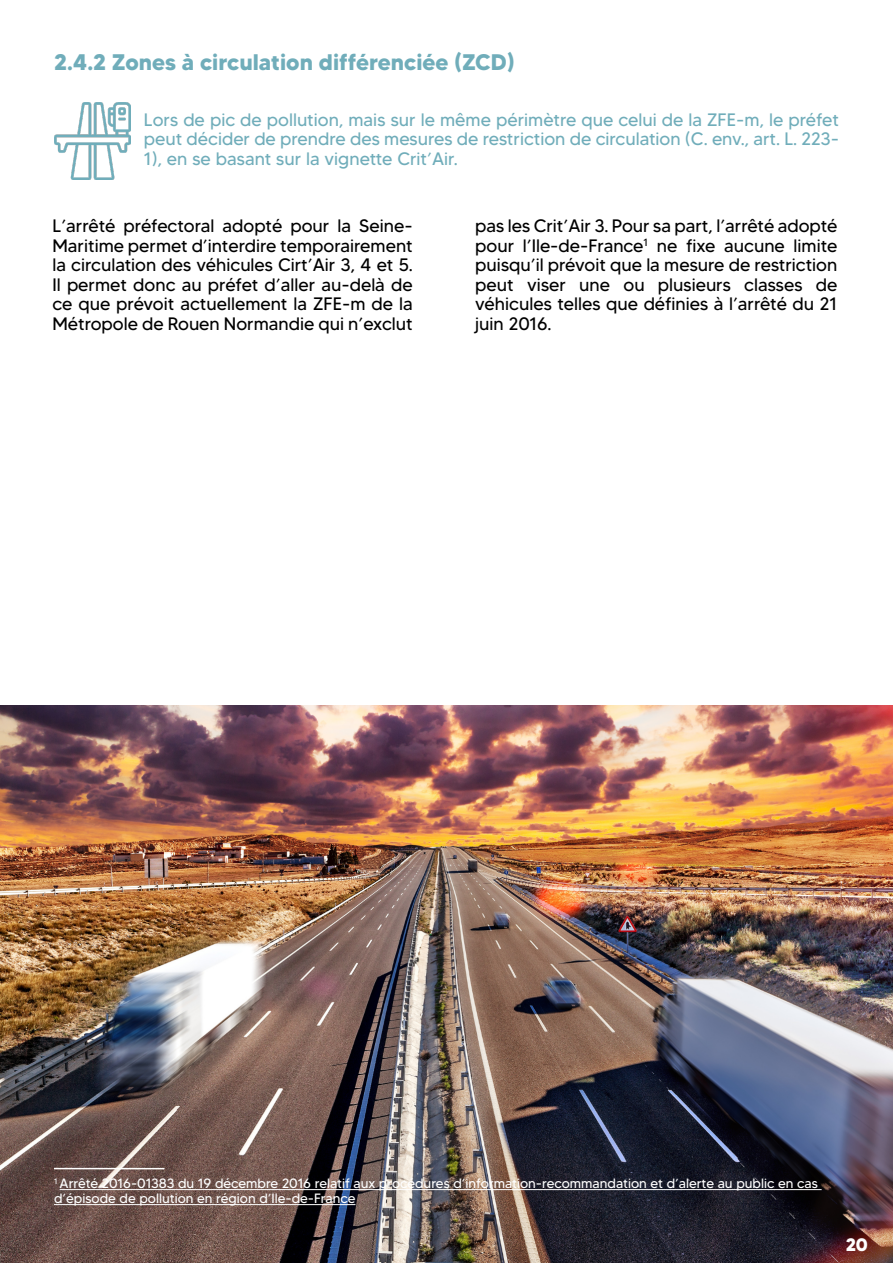
<style>
.page{position:relative;width:893px;height:1263px;background:#fff}
.page>*{position:absolute;margin:0;border:0;box-sizing:border-box;transform-origin:0 0}
.t1{font:700 22.5px "MADETOMMY";color:#70adba}
.t2{font:18px/19.5px "MADETOMMY";color:#000;text-align:justify}
.t3{font:18px/19.5px "MADETOMMY";color:#70adba;text-align:justify}
.t4{font:700 18px "MADETOMMY";color:#fff}
.t5{font:13.5px/15px "MADETOMMY";color:#fff}
</style>
<div class="page">
<img style="left:0;top:706px;width:893px;height:557px">
<img style="left:54px;top:102px;width:77px;height:77px">
<hr style="left:54px;top:1168px;width:111px;height:1px;background:#fff">
<hr style="left:60px;top:1189px;width:762px;height:1px;background:#fff">
<hr style="left:54px;top:1204px;width:301px;height:1px;background:#fff">
<p class="t1" style="left:54px;top:48px;width:462px">2.4.2 Zones à circulation différenciée (ZCD)</p>
<p class="t3" style="left:144px;top:110px;width:697px">Lors de pic de pollution, mais sur le même périmètre que celui de la ZFE-m, le préfet peut décider de prendre des mesures de restriction de circulation (C. env., art. L. 223- 1), en se basant sur la vignette Crit’Air.</p>
<p class="t2" style="left:52px;top:216px;width:362px">L’arrêté préfectoral adopté pour la Seine-Maritime permet d’interdire temporairement la circulation des véhicules Cirt’Air 3, 4 et 5.<br>Il permet donc au préfet d’aller au-delà de ce que prévoit actuellement la ZFE-m de la Métropole de Rouen Normandie qui n’exclut</p>
<p class="t2" style="left:475px;top:216px;width:364px">pas les Crit’Air 3. Pour sa part, l’arrêté adopté pour l’Ile-de-France<sup>1</sup> ne fixe aucune limite puisqu’il prévoit que la mesure de restriction peut viser une ou plusieurs classes de véhicules telles que définies à l’arrêté du 21 juin 2016.</p>
<p class="t5" style="left:54px;top:1176px;width:765px"><sup>1</sup> Arrêté 2016-01383 du 19 décembre 2016 relatif aux procédures d’information-recommandation et d’alerte au public en cas d’épisode de pollution en région d’Ile-de-France</p>
<p class="t4" style="left:846px;top:1233px;width:24px">20</p>
</div>
